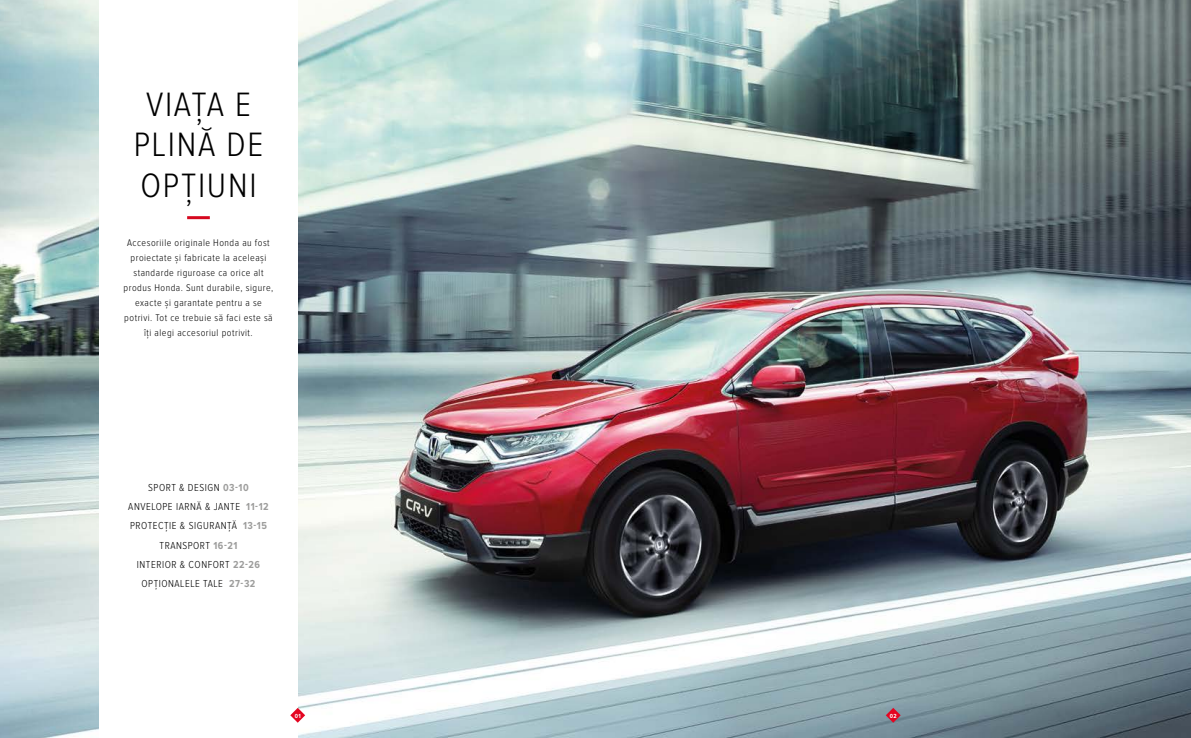
<style>
.page{position:relative;width:1191px;height:738px;background:#fff}
.page>*{position:absolute;margin:0;border:0;box-sizing:border-box;transform-origin:0 0}
.t1{font:300 35px/40px "Proxima Nova Cond";letter-spacing:.05em;color:#000;text-align:center}
.t2{font:300 10.5px/19.2px "Proxima Nova Cond";letter-spacing:.05em;color:#000;text-align:center}
.t3{font:300 10px/15px "Proxima Nova Cond";letter-spacing:.05em;color:#000;text-align:center}
.t4{font:700 6.1px "Proxima Nova Cond";color:#fff}
.s1{font-weight:700;color:#9d9d9c}
</style>
<div class="page">
<img style="left:0;top:0;width:1191px;height:737px">
<div style="left:99px;top:0;width:199px;height:737px;background:#fff"></div>
<hr style="left:187px;top:216px;width:23px;height:3px;background:#d6081f">
<svg style="left:290px;top:707px;width:15px;height:15px"></svg>
<svg style="left:885px;top:707px;width:15px;height:15px"></svg>
<h1 class="t1" style="left:134px;top:85px;width:131px">VIAŢA E<br>PLINĂ DE<br>OPŢIUNI</h1>
<p class="t3" style="left:124px;top:235px;width:151px">Accesoriile originale Honda au fost proiectate și fabricate la aceleași standarde riguroase ca orice alt produs Honda. Sunt durabile, sigure, exacte și garantate pentru a se potrivi. Tot ce trebuie să faci este să îți alegi accesoriul potrivit.</p>
<p class="t2" style="left:128px;top:477px;width:142px">SPORT &amp; DESIGN <span class="s1">03-10<br></span>ANVELOPE IARNĂ &amp; JANTE <span class="s1">11-12<br></span>PROTECŢIE &amp; SIGURANŢĂ <span class="s1">13-15<br></span>TRANSPORT <span class="s1">16-21<br></span>INTERIOR &amp; CONFORT <span class="s1">22-26<br></span>OPŢIONALELE TALE <span class="s1">27-32</span></p>
<p class="t4" style="left:295px;top:711px;width:7px">01</p>
<p class="t4" style="left:890px;top:711px;width:8px">02</p>
</div>
